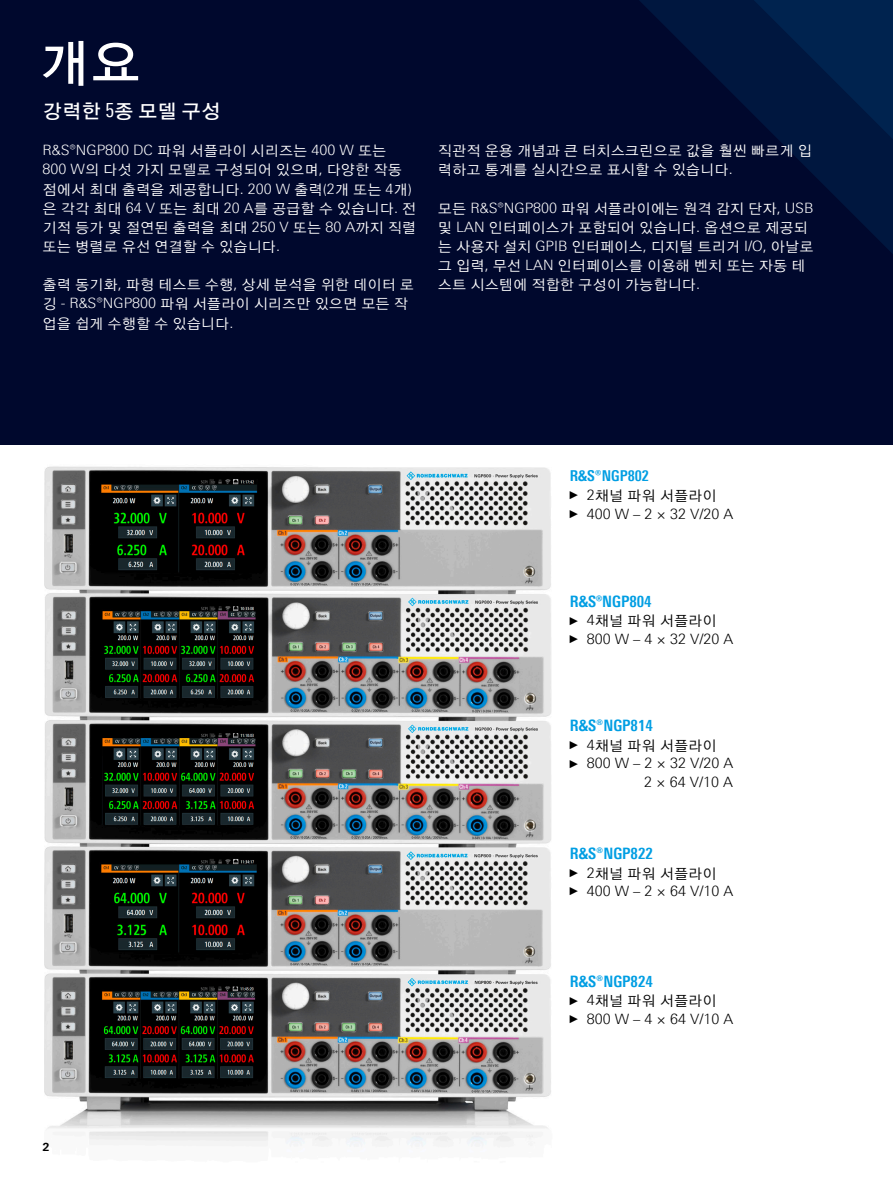
<style>
.page{position:relative;width:893px;height:1191px;background:#fff}
.page>*{position:absolute;margin:0;border:0;box-sizing:border-box;transform-origin:0 0}
.Seiten_Headline_34Pt{font:51px "YDIYGO130 KS Cpc EUC H";color:#fff}
.Teaser_weiss{font:19.5px "YDIYGO130 KS Cpc EUC H";color:#fff}
.Absatzfett_cyan_ohne{font:700 15.75px "Linotype Univers 620 Cn";color:#009ee3}
.Absatzfett_cyan{font:700 15px "Linotype Univers 620 Cn";color:#009ee3}
.Haupttext{font:14.25px/19.2px "YDIYGO120 KS Cpc EUC H";color:#fff}
.t1{font:300 14.25px/18.6px "Linotype Univers 330";color:#000;text-align:right}
.t2{font:14.25px "YDIYGO120 KS Cpc EUC H";color:#000}
.t3{font:700 11.25px "Linotype Univers 630";color:#000}
.s1{font-family:"Linotype Univers 420 Cn"}
.s2{font-family:"Linotype Univers 330";font-weight:300}
.s3{font-family:"Linotype Univers 630"}
.s4{font-family:"Arial Narrow";font-size:11.4px}
.s5{font-family:"Arial Narrow";font-weight:400;font-size:11.4px}
</style>
<div class="page">
<div style="left:0;top:0;width:893px;height:444px;background:#00082d"></div>
<svg style="left:639px;top:0;width:254px;height:254px"></svg>
<svg style="left:754px;top:0;width:139px;height:166px;background:#001b44"></svg>
<img style="left:44px;top:466px;width:508px;height:681px">
<p class="Seiten_Headline_34Pt" style="left:39px;top:38px;width:104px">개요</p>
<p class="Teaser_weiss" style="left:43px;top:101px;width:180px">강력한 <span class="s1">5</span>종 모델 구성</p>
<p class="Haupttext" style="left:43px;top:141px;width:375px"><span class="s2">R&amp;S®NGP800 DC</span> 파워 서플라이 시리즈는 <span class="s2">400 W</span> 또는<br><span class="s2">800 W</span>의 다섯 가지 모델로 구성되어 있으며<span class="s2">,</span> 다양한 작동 점에서 최대 출력을 제공합니다<span class="s2">. 200 W</span> 출력<span class="s2">(2</span>개 또는 <span class="s2">4</span>개<span class="s2">) </span>은 각각 최대 <span class="s2">64 V</span> 또는 최대 <span class="s2">20 A</span>를 공급할 수 있습니다<span class="s2">.</span> 전 기적 등가 및 절연된 출력을 최대 <span class="s2">250 V</span> 또는 <span class="s2">80 A</span>까지 직렬 또는 병렬로 유선 연결할 수 있습니다<span class="s2">.</span></p>
<p class="Haupttext" style="left:43px;top:275px;width:373px">출력 동기화<span class="s2">,</span> 파형 테스트 수행<span class="s2">,</span> 상세 분석을 위한 데이터 로 깅 <span class="s2">- R&amp;S®NGP800</span> 파워 서플라이 시리즈만 있으면 모든 작 업을 쉽게 수행할 수 있습니다<span class="s2">.</span></p>
<p class="Haupttext" style="left:438px;top:141px;width:375px">직관적 운용 개념과 큰 터치스크린으로 값을 훨씬 빠르게 입 력하고 통계를 실시간으로 표시할 수 있습니다<span class="s2">.</span></p>
<p class="Haupttext" style="left:438px;top:199px;width:377px">모든 <span class="s2">R&amp;S®NGP800</span> 파워 서플라이에는 원격 감지 단자<span class="s2">, USB </span>및 <span class="s2">LAN</span> 인터페이스가 포함되어 있습니다<span class="s2">.</span> 옵션으로 제공되 는 사용자 설치 <span class="s2">GPIB</span> 인터페이스<span class="s2">,</span> 디지털 트리거 <span class="s2">I/O,</span> 아날로 그 입력<span class="s2">,</span> 무선 <span class="s2">LAN</span> 인터페이스를 이용해 벤치 또는 자동 테 스트 시스템에 적합한 구성이 가능합니다<span class="s2">.</span></p>
<p class="t3" style="left:43px;top:1139px;width:9px">2</p>
<p class="Absatzfett_cyan" style="left:570px;top:466px;width:81px">R&amp;S<span class="s3">®</span>NGP802</p>
<p class="t2" style="left:570px;top:488px;width:148px"><span class="s4">►</span> <span class="s2">2</span>채널 파워 서플라이</p>
<p class="t1" style="left:570px;top:504px;width:165px"><span class="s5">►</span> 400 W – 2 × 32 V/20 A</p>
<p class="Absatzfett_cyan_ohne" style="left:570px;top:592px;width:83px">R&amp;S®NGP804</p>
<p class="t2" style="left:570px;top:614px;width:148px"><span class="s4">►</span> <span class="s2">4</span>채널 파워 서플라이</p>
<p class="t1" style="left:570px;top:629px;width:165px"><span class="s5">►</span> 800 W – 4 × 32 V/20 A</p>
<p class="Absatzfett_cyan_ohne" style="left:570px;top:716px;width:85px">R&amp;S<span class="s3">®</span>NGP814</p>
<p class="t2" style="left:570px;top:738px;width:148px"><span class="s4">►</span> <span class="s2">4</span>채널 파워 서플라이</p>
<p class="t1" style="left:570px;top:754px;width:165px"><span class="s5">►</span> 800 W – 2 × 32 V/20 A<br>2 × 64 V/10 A</p>
<p class="Absatzfett_cyan_ohne" style="left:570px;top:844px;width:85px">R&amp;S<span class="s3">®</span>NGP822</p>
<p class="t2" style="left:570px;top:866px;width:148px"><span class="s4">►</span> <span class="s2">2</span>채널 파워 서플라이</p>
<p class="t1" style="left:570px;top:881px;width:165px"><span class="s5">►</span> 400 W – 2 × 64 V/10 A</p>
<p class="Absatzfett_cyan_ohne" style="left:570px;top:971px;width:85px">R&amp;S<span class="s3">®</span>NGP824</p>
<p class="t2" style="left:570px;top:994px;width:148px"><span class="s4">►</span> <span class="s2">4</span>채널 파워 서플라이</p>
<p class="t1" style="left:570px;top:1009px;width:165px"><span class="s5">►</span> 800 W – 4 × 64 V/10 A</p>
</div>
